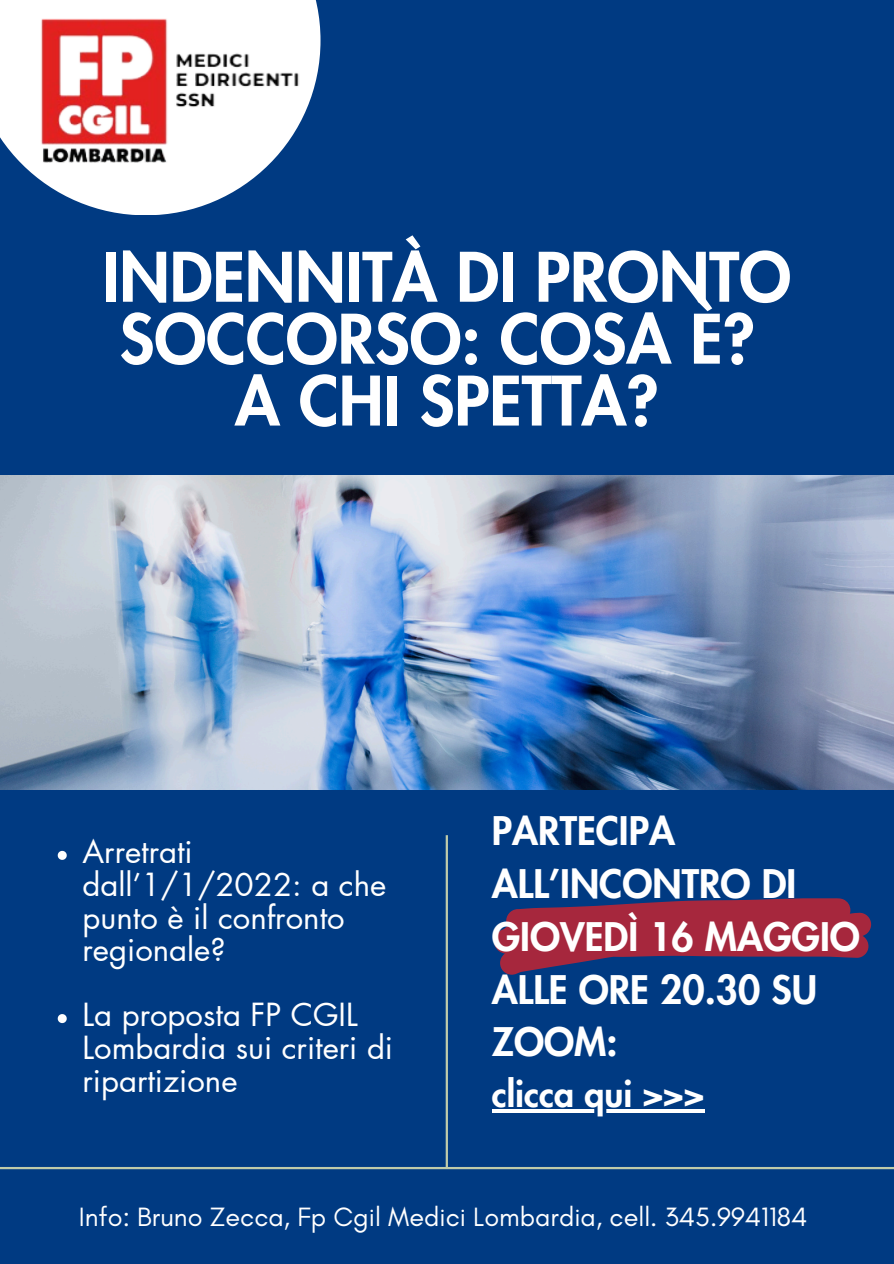
<style>
.page{position:relative;width:894px;height:1264px;background:#fff}
.page>*{position:absolute;margin:0;border:0;box-sizing:border-box;transform-origin:0 0}
.t1{font:800 66.3px/61.8px "Futura LT Pro";color:#fff;text-align:center}
.t2{font:800 38.55px/52.9px "Futura LT Pro";color:#fff}
.t3{font:800 35.55px "Futura LT Pro";color:#fff}
.t4{font:31.05px/32.7px "Futura LT Pro";color:#fff}
.t5{font:27px "Glacial Indifference";color:#fff}
</style>
<div class="page">
<div style="left:0;top:0;width:893px;height:1263px;background:#003a82"></div>
<hr style="left:445px;top:835px;width:3px;height:333px;background:#bfcbaa">
<hr style="left:0;top:1166px;width:893px;height:3px;background:#bfcbaa">
<img style="left:0;top:476px;width:893px;height:313px">
<svg style="left:0;top:0;width:320px;height:215px;fill:#fff"></svg>
<img style="left:30px;top:15px;width:272px;height:155px">
<svg style="left:494px;top:898px;width:376px;height:76px"></svg>
<svg style="left:58px;top:850px;width:9px;height:9px"></svg>
<svg style="left:58px;top:1014px;width:9px;height:9px"></svg>
<hr style="left:491px;top:1109px;width:213px;height:3px;background:#fff">
<h1 class="t1" style="left:102px;top:249px;width:689px">INDENNITÀ DI PRONTO<br>SOCCORSO: COSA È?<br>A CHI SPETTA?</h1>
<p class="t4" style="left:82px;top:836px;width:305px">Arretrati dall’1/1/2022: a che punto è il confronto regionale?</p>
<p class="t4" style="left:82px;top:1000px;width:312px">La proposta FP CGIL<br>Lombardia sui criteri di ripartizione</p>
<p class="t2" style="left:491px;top:805px;width:369px">PARTECIPA<br>ALL’INCONTRO DI<br>GIOVEDÌ 16 MAGGIO<br>ALLE ORE 20.30 SU<br>ZOOM:</p>
<p class="t3" style="left:491px;top:1077px;width:214px">clicca qui &gt;&gt;&gt;</p>
<p class="t5" style="left:79px;top:1200px;width:729px">Info: Bruno Zecca, Fp Cgil Medici Lombardia, cell. 345.9941184</p>
</div>
